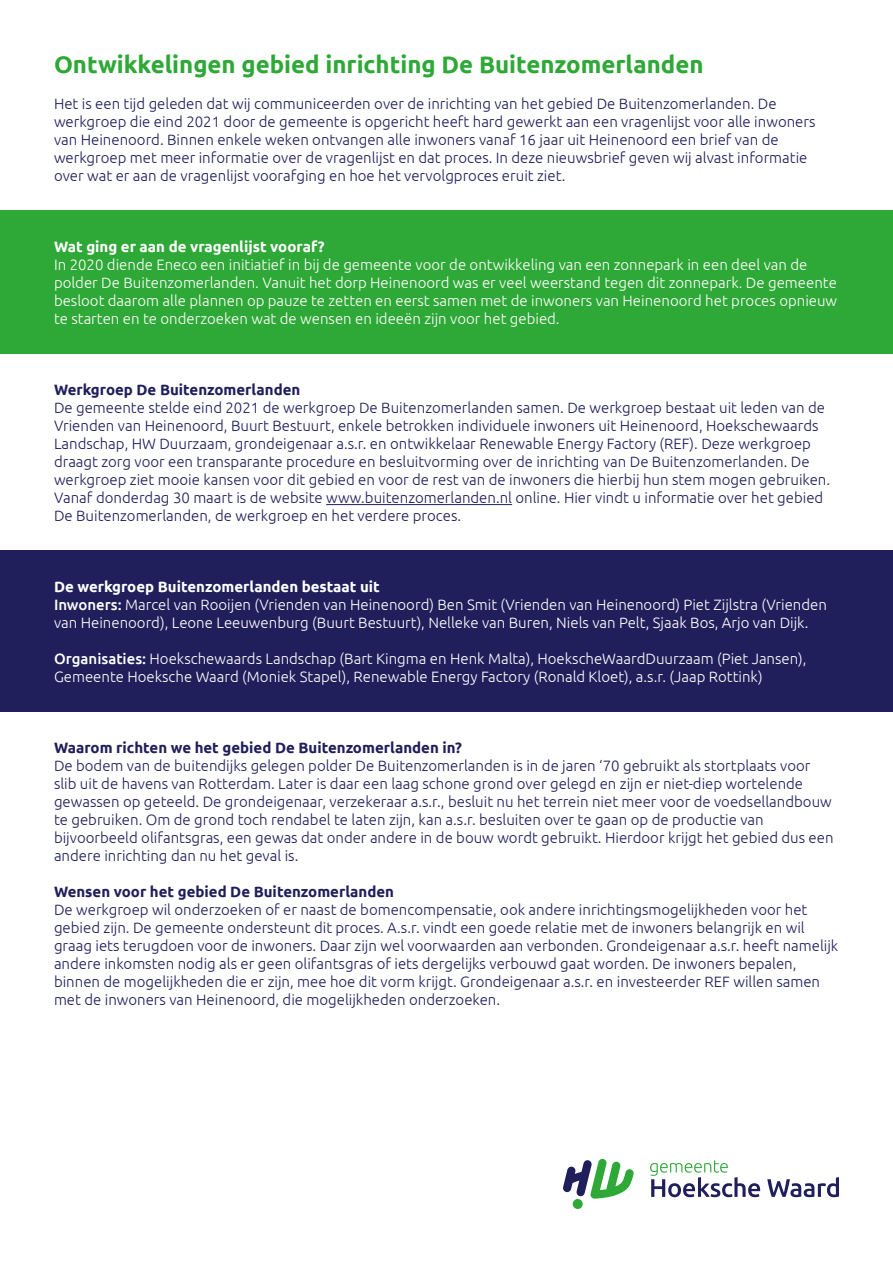
<style>
.page{position:relative;width:893px;height:1263px;background:#fff}
.page>*{position:absolute;margin:0;border:0;box-sizing:border-box;transform-origin:0 0}
.t1{font:700 24px "Ubuntu";color:#2ea836}
.t2{font:300 15px/18px "Ubuntu";color:#201e5b}
.t3{font:300 15px/18px "Ubuntu";color:#fff}
.t4{font:700 15px "Ubuntu";color:#201e5b}
.t5{font:700 15px "Ubuntu";color:#fff}
.s1{font-weight:700}
.s2{font-weight:500}
</style>
<div class="page">
<hr style="left:326px;top:504px;width:186px;height:1px;background:#201e5b">
<div style="left:0;top:210px;width:893px;height:144px;background:#2ea836"></div>
<div style="left:0;top:551px;width:893px;height:161px;background:#201e5b"></div>
<svg style="left:650px;top:1160px;width:110px;height:37px"></svg>
<svg style="left:767px;top:1177px;width:72px;height:20px"></svg>
<div style="left:573px;top:1199px;width:10px;height:10px;background:#2ea836;border-radius:50%"></div>
<svg style="left:563px;top:1158px;width:71px;height:41px"></svg>
<h1 class="t1" style="left:54px;top:54px;width:651px">Ontwikkelingen gebied inrichting De Buitenzomerlanden</h1>
<p class="t2" style="left:54px;top:95px;width:763px">Het is een tijd geleden dat wij communiceerden over de inrichting van het gebied De Buitenzomerlanden. De werkgroep die eind 2021 door de gemeente is opgericht heeft hard gewerkt aan een vragenlijst voor alle inwoners van Heinenoord. Binnen enkele weken ontvangen alle inwoners vanaf 16 jaar uit Heinenoord een brief van de werkgroep met meer informatie over de vragenlijst en dat proces. In deze nieuwsbrief geven wij alvast informatie over wat er aan de vragenlijst voorafging en hoe het vervolgproces eruit ziet.</p>
<p class="t5" style="left:54px;top:240px;width:272px">Wat ging er aan de vragenlijst vooraf?</p>
<p class="t3" style="left:54px;top:256px;width:785px">In 2020 diende Eneco een initiatief in bij de gemeente voor de ontwikkeling van een zonnepark in een deel van de polder De Buitenzomerlanden. Vanuit het dorp Heinenoord was er veel weerstand tegen dit zonnepark. De gemeente besloot daarom alle plannen op pauze te zetten en eerst samen met de inwoners van Heinenoord het proces opnieuw te starten en te onderzoeken wat de wensen en ideeën zijn voor het gebied.</p>
<p class="t4" style="left:54px;top:383px;width:248px">Werkgroep De Buitenzomerlanden</p>
<p class="t2" style="left:54px;top:399px;width:778px">De gemeente stelde eind 2021 de werkgroep De Buitenzomerlanden samen. De werkgroep bestaat uit leden van de Vrienden van Heinenoord, Buurt Bestuurt, enkele betrokken individuele inwoners uit Heinenoord, Hoekschewaards Landschap, HW Duurzaam, grondeigenaar a.s.r. en ontwikkelaar Renewable Energy Factory (REF). Deze werkgroep draagt zorg voor een transparante procedure en besluitvorming over de inrichting van De Buitenzomerlanden. De werkgroep ziet mooie kansen voor dit gebied en voor de rest van de inwoners die hierbij hun stem mogen gebruiken.<br>Vanaf donderdag 30 maart is de website www.buitenzomerlanden.nl online. Hier vindt u informatie over het gebied De Buitenzomerlanden, de werkgroep en het verdere proces.</p>
<p class="t3" style="left:54px;top:579px;width:774px"><span class="s1">De werkgroep Buitenzomerlanden bestaat uit<br></span><span class="s2">Inwoners:</span> Marcel van Rooijen (Vrienden van Heinenoord) Ben Smit (Vrienden van Heinenoord) Piet Zijlstra (Vrienden van Heinenoord), Leone Leeuwenburg (Buurt Bestuurt), Nelleke van Buren, Niels van Pelt, Sjaak Bos, Arjo van Dijk.</p>
<p class="t3" style="left:54px;top:651px;width:754px"><span class="s2">Organisaties:</span> Hoekschewaards Landschap (Bart Kingma en Henk Malta), HoekscheWaardDuurzaam (Piet Jansen),<br>Gemeente Hoeksche Waard (Moniek Stapel), Renewable Energy Factory (Ronald Kloet), a.s.r. (Jaap Rottink)</p>
<p class="t4" style="left:54px;top:742px;width:409px">Waarom richten we het gebied De Buitenzomerlanden in?</p>
<p class="t2" style="left:54px;top:758px;width:781px">De bodem van de buitendijks gelegen polder De Buitenzomerlanden is in de jaren ‘70 gebruikt als stortplaats voor slib uit de havens van Rotterdam. Later is daar een laag schone grond over gelegd en zijn er niet-diep wortelende gewassen op geteeld. De grondeigenaar, verzekeraar a.s.r., besluit nu het terrein niet meer voor de voedsellandbouw te gebruiken. Om de grond toch rendabel te laten zijn, kan a.s.r. besluiten over te gaan op de productie van bijvoorbeeld olifantsgras, een gewas dat onder andere in de bouw wordt gebruikt. Hierdoor krijgt het gebied dus een andere inrichting dan nu het geval is.</p>
<p class="t4" style="left:54px;top:886px;width:342px">Wensen voor het gebied De Buitenzomerlanden</p>
<p class="t2" style="left:54px;top:902px;width:786px">De werkgroep wil onderzoeken of er naast de bomencompensatie, ook andere inrichtingsmogelijkheden voor het gebied zijn. De gemeente ondersteunt dit proces. A.s.r. vindt een goede relatie met de inwoners belangrijk en wil graag iets terugdoen voor de inwoners. Daar zijn wel voorwaarden aan verbonden. Grondeigenaar a.s.r. heeft namelijk andere inkomsten nodig als er geen olifantsgras of iets dergelijks verbouwd gaat worden. De inwoners bepalen, binnen de mogelijkheden die er zijn, mee hoe dit vorm krijgt. Grondeigenaar a.s.r. en investeerder REF willen samen met de inwoners van Heinenoord, die mogelijkheden onderzoeken.</p>
</div>
